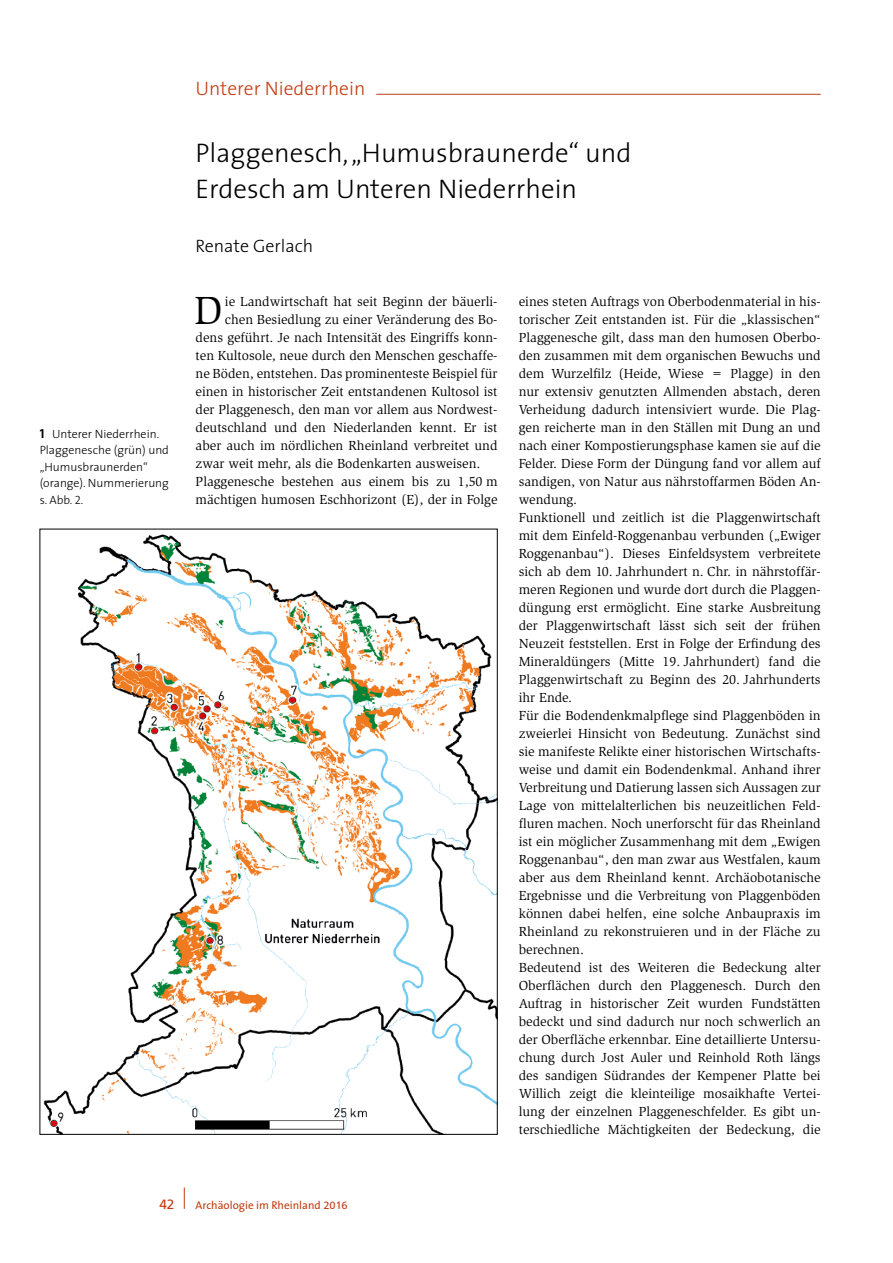
<style>
.page{position:relative;width:893px;height:1263px;background:#fff}
.page>*{position:absolute;margin:0;border:0;box-sizing:border-box;transform-origin:0 0}
.FLIESS_INITIALIEN{font:40.35px "Slimbach";color:#000}
.TITEL_Ü1{font:300 27px/36px "The Sans";color:#000}
.REGION_STADT_NEU{font:300 19.5px "The Sans";color:#c33c11}
.VERFASSER_NEU{font:300 18px "The Sans";color:#000}
.FLIESS_SLIMBACH_9_PT{font:13.5px/18px "Slimbach";color:#000;text-align:justify}
.FLIESS_INITIALIEN-2{font:13.5px "Slimbach";color:#000}
.t1{font:13.5px "Frutiger CE";color:#c33c11}
.BILDUNTERSCHRIFT{font:300 12px/16.5px "The Sans";color:#000}
.t2{font:11.25px "The Sans";color:#c33c11}
.s1{font-family:"The Sans Bold Caps";font-weight:400;font-size:13.05px}
.s2{font-family:"The Sans Light Caps";font-weight:400}
.s3{font-family:"The Sans B W5 Plain"}
.s4{font-family:"Frutiger CE";font-size:10.65px}
</style>
<div class="page">
<svg style="left:184px;top:1187px;width:1px;height:22px"></svg>
<img style="left:43px;top:534px;width:452px;height:598px">
<hr style="left:376px;top:94px;width:445px;height:1px;background:#c33c11">
<p class="REGION_STADT_NEU" style="left:196px;top:72px;width:171px">Unterer Niederrhein</p>
<p class="TITEL_Ü1" style="left:196px;top:134px;width:437px">Plaggenesch, „Humusbraunerde“ und<br>Erdesch am Unteren Niederrhein</p>
<p class="BILDUNTERSCHRIFT" style="left:40px;top:425px;width:131px"><span class="s1">1</span> Unterer Niederrhein.<br>Plaggenesche (grün) und „Humusbraunerden“ (orange). Nummerierung s. Abb. <span class="s2">2</span>.</p>
<p class="VERFASSER_NEU" style="left:196px;top:231px;width:119px">Renate Gerlach</p>
<p class="FLIESS_INITIALIEN" style="left:194px;top:287px;width:30px">D</p>
<p class="FLIESS_INITIALIEN-2" style="left:225px;top:294px;width:274px">ie Landwirtschaft hat seit Beginn der bäuerli-</p>
<p class="FLIESS_INITIALIEN-2" style="left:225px;top:312px;width:274px">chen Besiedlung zu einer Veränderung des Bo-</p>
<p class="FLIESS_INITIALIEN-2" style="left:196px;top:330px;width:303px">dens geführt. Je nach Intensität des Eingriffs konn-</p>
<p class="FLIESS_INITIALIEN-2" style="left:196px;top:348px;width:303px">ten Kultosole, neue durch den Menschen geschaffe-</p>
<p class="FLIESS_INITIALIEN-2" style="left:196px;top:366px;width:303px">ne Böden, entstehen. Das prominenteste Beispiel für</p>
<p class="FLIESS_INITIALIEN-2" style="left:196px;top:384px;width:303px">einen in historischer Zeit entstandenen Kultosol ist</p>
<p class="FLIESS_INITIALIEN-2" style="left:196px;top:402px;width:303px">der Plaggenesch, den man vor allem aus Nordwest-</p>
<p class="FLIESS_INITIALIEN-2" style="left:196px;top:420px;width:303px">deutschland und den Niederlanden kennt. Er ist</p>
<p class="FLIESS_INITIALIEN-2" style="left:196px;top:438px;width:303px">aber auch im nördlichen Rheinland verbreitet und</p>
<p class="FLIESS_INITIALIEN-2" style="left:196px;top:456px;width:286px">zwar weit mehr, als die Bodenkarten ausweisen.</p>
<p class="FLIESS_SLIMBACH_9_PT" style="left:196px;top:473px;width:303px">Plaggenesche bestehen aus einem bis zu 1,50 m mächtigen humosen Eschhorizont (E), der in Folge</p>
<p class="FLIESS_SLIMBACH_9_PT" style="left:519px;top:293px;width:303px">eines steten Auftrags von Oberbodenmaterial in his&shy;torischer Zeit entstanden ist. Für die „klassischen“ Plaggenesche gilt, dass man den humosen Oberbo&shy;den zusammen mit dem organischen Bewuchs und dem Wurzelfilz (Heide, Wiese = Plagge) in den nur extensiv genutzten Allmenden abstach, deren Verheidung dadurch intensiviert wurde. Die Plag&shy;gen reicherte man in den Ställen mit Dung an und nach einer Kompostierungsphase kamen sie auf die Felder. Diese Form der Düngung fand vor allem auf sandigen, von Natur aus nährstoffarmen Böden An&shy;wendung.</p>
<p class="FLIESS_SLIMBACH_9_PT" style="left:519px;top:509px;width:303px">Funktionell und zeitlich ist die Plaggenwirtschaft mit dem Einfeld-Roggenanbau verbunden („Ewiger Roggenanbau“). Dieses Einfeldsystem verbreitete sich ab dem 10. Jahrhundert n. Chr. in nährstoffär&shy;meren Regionen und wurde dort durch die Plaggen&shy;düngung erst ermöglicht. Eine starke Ausbreitung der Plaggenwirtschaft lässt sich seit der frühen Neuzeit feststellen. Erst in Folge der Erfindung des Mineraldüngers (Mitte 19. Jahrhundert) fand die Plaggenwirtschaft zu Beginn des 20. Jahrhunderts ihr Ende.</p>
<p class="FLIESS_SLIMBACH_9_PT" style="left:519px;top:707px;width:303px">Für die Bodendenkmalpflege sind Plaggenböden in zweierlei Hinsicht von Bedeutung. Zunächst sind sie manifeste Relikte einer historischen Wirtschafts&shy;weise und damit ein Bodendenkmal. Anhand ihrer Verbreitung und Datierung lassen sich Aussagen zur Lage von mittelalterlichen bis neuzeitlichen Feld&shy;fluren machen. Noch unerforscht für das Rheinland ist ein möglicher Zusammenhang mit dem „Ewigen Roggenanbau“, den man zwar aus Westfalen, kaum aber aus dem Rheinland kennt. Archäobotanische Ergebnisse und die Verbreitung von Plaggenböden können dabei helfen, eine solche Anbaupraxis im Rheinland zu rekonstruieren und in der Fläche zu berechnen.</p>
<p class="FLIESS_SLIMBACH_9_PT" style="left:519px;top:959px;width:303px">Bedeutend ist des Weiteren die Bedeckung alter Oberflächen durch den Plaggenesch. Durch den Auftrag in historischer Zeit wurden Fundstätten bedeckt und sind dadurch nur noch schwerlich an der Oberfläche erkennbar. Eine detaillierte Untersu&shy;chung durch Jost Auler und Reinhold Roth längs des sandigen Südrandes der Kempener Platte bei Willich zeigt die kleinteilige mosaikhafte Vertei&shy;lung der einzelnen Plaggeneschfelder. Es gibt un&shy;terschiedliche Mächtigkeiten der Bedeckung, die</p>
<p class="t1" style="left:159px;top:1196px;width:17px">42</p>
<p class="t2" style="left:196px;top:1196px;width:153px">Archäologie im Rheinland <span class="s3">20</span><span class="s4">1</span><span class="s3">6</span></p>
</div>
